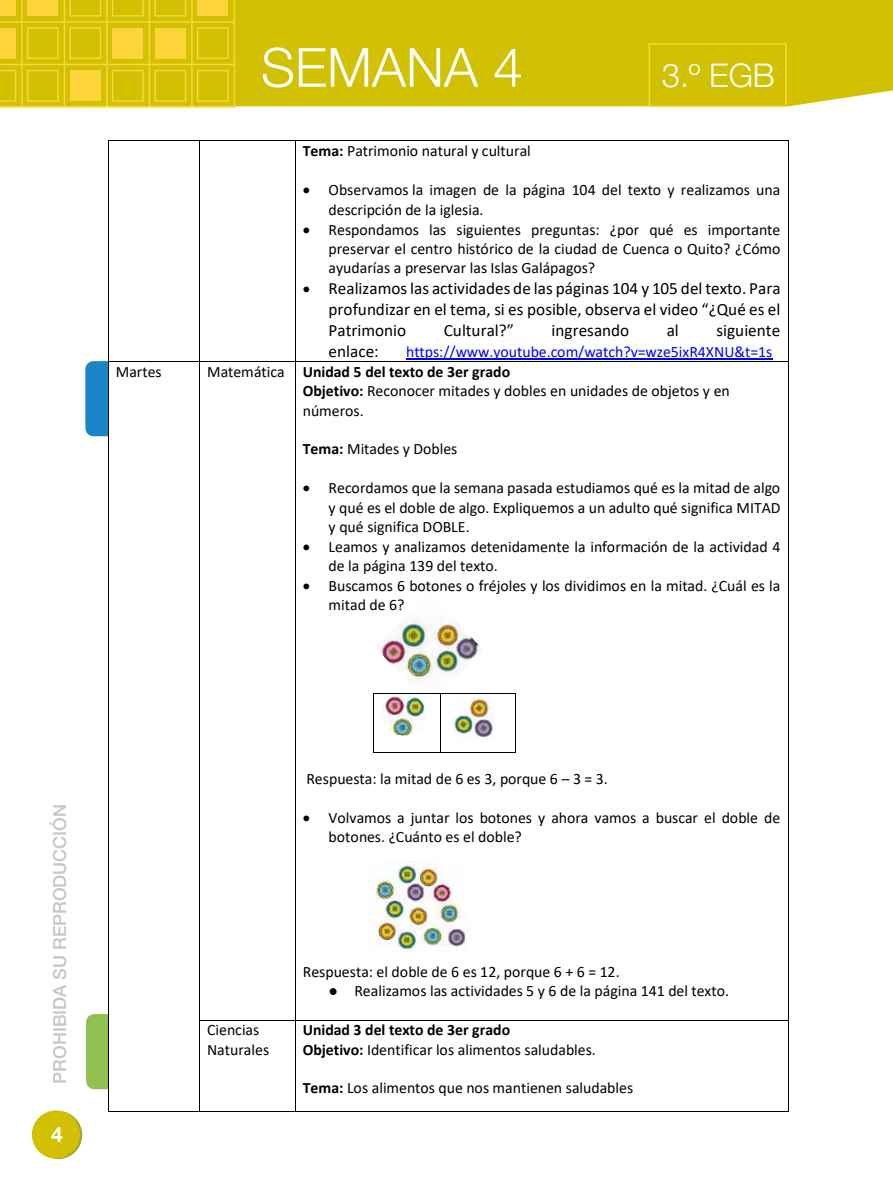
<style>
.page{position:relative;width:893px;height:1191px;background:#fff}
.page>*{position:absolute;margin:0;border:0;box-sizing:border-box;transform-origin:0 0}
.t1{font:300 54px "Helvetica Neue LT Std";color:#fff}
.t2{font:300 32.7px "Helvetica Neue LT Std";color:#fff}
.t3{font:700 21px "Helvetica Neue LT Std";color:#fff}
.t4{font:500 18px "Helvetica Neue LT Std";color:#c6c6c6}
.t5{font:17.25px/21px "Calibri";color:#000;text-align:justify}
.t6{font:15.75px/19.2px "Calibri";color:#000}
.t7{font:700 15.75px/19.2px "Calibri";color:#000}
.t8{font:15.75px "Calibri";color:#00f}
.s1{font-weight:700}
.s2{font-weight:400}
</style>
<div class="page">
<div style="left:235px;top:0;width:658px;height:106px;background:#d1c102"></div>
<svg style="left:648px;top:43px;width:139px;height:64px"></svg>
<svg style="left:34px;top:1111px;width:48px;height:48px"></svg>
<div style="left:32px;top:1110px;width:48px;height:48px;background:#d1c102;border-radius:50%"></div>
<svg style="left:0;top:0;width:235px;height:108px"></svg>
<div style="left:86px;top:1014px;width:41px;height:75px;background:#91c251;border-radius:9px"></div>
<div style="left:109px;top:1010px;width:32px;height:80px;background:#fff"></div>
<div style="left:85px;top:361px;width:41px;height:75px;background:#1c85c8;border-radius:9px"></div>
<div style="left:108px;top:357px;width:32px;height:81px;background:#fff"></div>
<img style="left:375px;top:612px;width:107px;height:74px">
<img style="left:381px;top:694px;width:45px;height:41px">
<hr style="left:406px;top:358px;width:366px;height:1px;background:#00f">
<hr style="left:108px;top:140px;width:91px;height:1px;background:#000">
<hr style="left:200px;top:140px;width:95px;height:1px;background:#000">
<hr style="left:296px;top:140px;width:492px;height:1px;background:#000">
<hr style="left:108px;top:141px;width:1px;height:220px;background:#000">
<hr style="left:199px;top:141px;width:1px;height:220px;background:#000">
<hr style="left:295px;top:141px;width:1px;height:220px;background:#000">
<hr style="left:788px;top:141px;width:1px;height:220px;background:#000">
<hr style="left:374px;top:693px;width:66px;height:1px;background:#000">
<hr style="left:440px;top:693px;width:75px;height:1px;background:#000">
<hr style="left:374px;top:694px;width:1px;height:58px;background:#000">
<hr style="left:374px;top:752px;width:66px;height:1px;background:#000">
<hr style="left:440px;top:694px;width:1px;height:58px;background:#000">
<hr style="left:440px;top:752px;width:75px;height:1px;background:#000">
<hr style="left:515px;top:694px;width:1px;height:58px;background:#000">
<hr style="left:108px;top:361px;width:91px;height:1px;background:#000">
<hr style="left:200px;top:361px;width:95px;height:1px;background:#000">
<hr style="left:296px;top:361px;width:492px;height:1px;background:#000">
<hr style="left:108px;top:362px;width:1px;height:657px;background:#000">
<hr style="left:199px;top:362px;width:1px;height:657px;background:#000">
<hr style="left:295px;top:362px;width:1px;height:657px;background:#000">
<hr style="left:788px;top:362px;width:1px;height:657px;background:#000">
<hr style="left:200px;top:1019px;width:95px;height:1px;background:#000">
<hr style="left:296px;top:1019px;width:492px;height:1px;background:#000">
<hr style="left:108px;top:1020px;width:1px;height:91px;background:#000">
<hr style="left:108px;top:1111px;width:91px;height:1px;background:#000">
<hr style="left:199px;top:1020px;width:1px;height:91px;background:#000">
<hr style="left:200px;top:1111px;width:95px;height:1px;background:#000">
<hr style="left:295px;top:1020px;width:1px;height:91px;background:#000">
<hr style="left:296px;top:1111px;width:492px;height:1px;background:#000">
<hr style="left:788px;top:1020px;width:1px;height:91px;background:#000">
<img style="left:453px;top:697px;width:42px;height:41px">
<img style="left:368px;top:860px;width:100px;height:91px">
<h1 class="t1" style="left:261px;top:34px;width:264px">SEMANA 4</h1>
<h2 class="t2" style="left:662px;top:55px;width:114px">3.º EGB</h2>
<p class="t6" style="left:303px;top:141px;width:230px"><span class="s1">Tema:</span> Patrimonio natural y cultural</p>
<p class="t6" style="left:329px;top:180px;width:453px;text-indent:-26px">• Observamos la imagen de la página 104 del texto y realizamos una descripción de la iglesia.</p>
<p class="t6" style="left:329px;top:219px;width:453px;text-align:justify;text-indent:-26px">• Respondamos las siguientes preguntas: ¿por qué es importante preservar el centro histórico de la ciudad de Cuenca o Quito? ¿Cómo ayudarías a preservar las Islas Galápagos?</p>
<p class="t5" style="left:329px;top:277px;width:454px;text-indent:-26px">• Realizamos las actividades de las páginas 104 y 105 del texto. Para profundizar en el tema, si es posible, observa el video “¿Qué es el Patrimonio</p>
<p class="t5" style="left:444px;top:319px;width:72px">Cultural?”</p>
<p class="t5" style="left:552px;top:319px;width:79px">ingresando</p>
<p class="t5" style="left:667px;top:319px;width:14px">al</p>
<p class="t5" style="left:716px;top:319px;width:65px">siguiente</p>
<p class="t5" style="left:329px;top:340px;width:52px">enlace:</p>
<p class="t8" style="left:406px;top:340px;width:368px">https://www.youtube.com/watch?v=wze5ixR4XNU&amp;t=1s</p>
<p class="t6" style="left:116px;top:362px;width:47px">Martes</p>
<p class="t6" style="left:303px;top:362px;width:429px;text-indent:-96px">Matemática <span class="s1">Unidad 5 del texto de 3er grado<br>Objetivo:</span> Reconocer mitades y dobles en unidades de objetos y en números.</p>
<p class="t6" style="left:303px;top:439px;width:156px"><span class="s1">Tema:</span> Mitades y Dobles</p>
<p class="t6" style="left:329px;top:478px;width:453px;text-align:justify;text-indent:-26px">• Recordamos que la semana pasada estudiamos qué es la mitad de algo y qué es el doble de algo. Expliquemos a un adulto qué significa MITAD y qué significa DOBLE.</p>
<p class="t6" style="left:329px;top:537px;width:453px;text-indent:-26px">• Leamos y analizamos detenidamente la información de la actividad 4 de la página 139 del texto.</p>
<p class="t6" style="left:329px;top:576px;width:453px;text-indent:-26px">• Buscamos 6 botones o fréjoles y los dividimos en la mitad. ¿Cuál es la mitad de 6?</p>
<p class="t4" style="left:49px;top:1083px;width:281px;rotate:-90deg">PROHIBIDA SU REPRODUCCIÓN</p>
<h3 class="t3" style="left:51px;top:1121px;width:13px">4</h3>
<p class="t6" style="left:306px;top:768px;width:303px">Respuesta: la mitad de 6 es 3, porque 6 – 3 = 3.</p>
<p class="t6" style="left:329px;top:807px;width:453px;text-indent:-26px">• Volvamos a juntar los botones y ahora vamos a buscar el doble de botones. ¿Cuánto es el doble?</p>
<p class="t6" style="left:303px;top:961px;width:319px">Respuesta: el doble de 6 es 12, porque 6 + 6 = 12.</p>
<p class="t6" style="left:329px;top:981px;width:402px">● Realizamos las actividades 5 y 6 de la página 141 del texto.</p>
<p class="t6" style="left:207px;top:1020px;width:64px">Ciencias<br>Naturales</p>
<p class="t7" style="left:303px;top:1020px;width:295px">Unidad 3 del texto de 3er grado<br>Objetivo: <span class="s2">Identificar los alimentos saludables.</span></p>
<p class="t6" style="left:303px;top:1078px;width:332px"><span class="s1">Tema:</span> Los alimentos que nos mantienen saludables</p>
</div>
